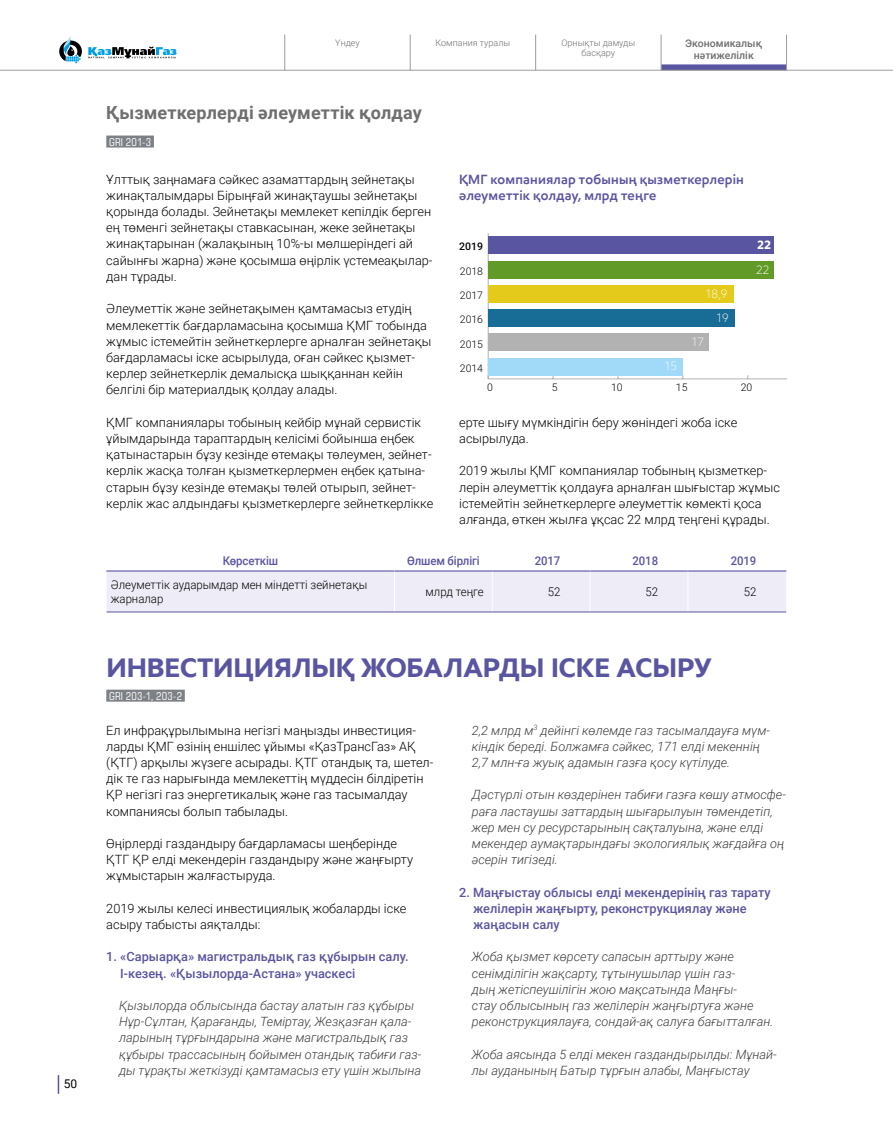
<style>
.page{position:relative;width:893px;height:1127px;background:#fff}
.page>*{position:absolute;margin:0;border:0;box-sizing:border-box;transform-origin:0 0}
.t1{font:700 27px "E Mprint";color:#5a55a1}
.t2{font:700 18px "Roboto";letter-spacing:.005em;color:#706f6f}
.t3{font:600 13.5px/16.2px "E Mprint";letter-spacing:.015em;color:#5a55a1}
.t4{font:300 12.75px/16.2px "Roboto";color:#000}
.t5{font:italic 300 12.75px/16.2px "Roboto";color:#3c3c3b}
.t6{font:500 12.75px/16.2px "Roboto";color:#5a55a1}
.t7{font:300 12px/14.4px "Roboto";color:#000;scale:.95 1}
.t8{font:500 12px "Roboto";letter-spacing:-.01em;color:#5a55a1;scale:.95 1}
.t9{font:300 12px/24.3px "E Mprint";letter-spacing:-.045em;color:#fff;text-align:right}
.t10{font:700 12px "E Mprint";color:#fff}
.t11{font:12px "Roboto";color:#000}
.t12{font:300 10.5px "Roboto";color:#000}
.t13{font:500 10.5px/12.6px "Roboto";color:#706f6f;text-align:center}
.t14{font:condensed 10.5px "DS Europe";letter-spacing:.02em;color:#fff}
.t15{font:500 10.5px "Roboto";color:#000}
.t16{font:300 9px/10.8px "Roboto";color:#706f6f;text-align:center}
</style>
<div class="page">
<div style="left:106px;top:136px;width:48px;height:12px;background:#7d8186"></div>
<div style="left:106px;top:690px;width:79px;height:12px;background:#7d8186"></div>
<svg style="left:106px;top:570px;width:681px;height:42px;background:#e8e7f3"></svg>
<hr style="left:488px;top:379px;width:299px;height:1px;background:#b3b2b2">
<hr style="left:488px;top:233px;width:1px;height:146px;background:#b3b2b2">
<div style="left:488px;top:236px;width:286px;height:18px;background:#5a55a1"></div>
<div style="left:488px;top:261px;width:286px;height:17px;background:#629a27"></div>
<div style="left:488px;top:285px;width:245px;height:18px;background:#e4ca1a"></div>
<div style="left:488px;top:309px;width:247px;height:18px;background:#176d95"></div>
<div style="left:488px;top:334px;width:221px;height:17px;background:#b3b2b2"></div>
<div style="left:488px;top:358px;width:195px;height:17px;background:#a1daf8"></div>
<svg style="left:59px;top:36px;width:23px;height:27px"></svg>
<svg style="left:88px;top:47px;width:89px;height:12px"></svg>
<svg style="left:58px;top:1075px;width:1px;height:19px"></svg>
<div style="left:661px;top:64px;width:125px;height:6px;background:#5a55a1"></div>
<hr style="left:284px;top:35px;width:1px;height:35px;background:#9d9d9c">
<hr style="left:410px;top:35px;width:1px;height:35px;background:#9d9d9c">
<hr style="left:535px;top:35px;width:1px;height:35px;background:#9d9d9c">
<hr style="left:661px;top:35px;width:1px;height:35px;background:#9d9d9c">
<hr style="left:786px;top:35px;width:1px;height:35px;background:#9d9d9c">
<hr style="left:0;top:70px;width:893px;height:1px;background:#9d9d9c">
<p class="t11" style="left:64px;top:1075px;width:15px">50</p>
<p class="t16" style="left:335px;top:37px;width:26px">Үндеу</p>
<p class="t16" style="left:436px;top:37px;width:76px">Компания туралы</p>
<p class="t16" style="left:561px;top:37px;width:75px">Орнықты дамуды басқару</p>
<p class="t13" style="left:685px;top:36px;width:78px">Экономикалық нәтижелілік</p>
<h2 class="t2" style="left:106px;top:100px;width:317px">Қызметкерлерді әлеуметтік қолдау</h2>
<p class="t14" style="left:109px;top:135px;width:44px">GRI 201-3</p>
<p class="t4" style="left:106px;top:170px;width:328px">Ұлттық заңнамаға сәйкес азаматтардың зейнетақы жинақталымдары Бірыңғай жинақтаушы зейнетақы қорында болады. Зейнетақы мемлекет кепілдік берген ең төменгі зейнетақы ставкасынан, жеке зейнетақы жинақтарынан (жалақының 10%-ы мөлшеріндегі ай сайынғы жарна) және қосымша өңірлік үстемеақылар&shy;дан тұрады.</p>
<p class="t4" style="left:106px;top:300px;width:327px">Әлеуметтік және зейнетақымен қамтамасыз етудің мемлекеттік бағдарламасына қосымша ҚМГ тобында жұмыс істемейтін зейнеткерлерге арналған зейнетақы бағдарламасы іске асырылуда, оған сәйкес қызмет&shy;керлер зейнеткерлік демалысқа шыққаннан кейін белгілі бір материалдық қолдау алады.</p>
<p class="t4" style="left:106px;top:414px;width:328px">ҚМГ компаниялары тобының кейбір мұнай сервистік ұйымдарында тараптардың келісімі бойынша еңбек қатынастарын бұзу кезінде өтемақы төлеумен, зейнет&shy;керлік жасқа толған қызметкерлермен еңбек қатына&shy;старын бұзу кезінде өтемақы төлей отырып, зейнет&shy;керлік жас алдындағы қызметкерлерге зейнеткерлікке</p>
<p class="t4" style="left:459px;top:414px;width:280px">ерте шығу мүмкіндігін беру жөніндегі жоба іске асырылуда.</p>
<p class="t3" style="left:459px;top:171px;width:286px">ҚМГ компаниялар тобының қызметкерлерін әлеуметтік қолдау, млрд теңге</p>
<p class="t15" style="left:459px;top:239px;width:25px">2019</p>
<p class="t10" style="left:757px;top:237px;width:16px">22</p>
<p class="t9" style="left:756px;top:258px;width:15px">22</p>
<p class="t9" style="left:705px;top:282px;width:25px">18,9<br>19</p>
<p class="t9" style="left:691px;top:329px;width:14px">17</p>
<p class="t9" style="left:664px;top:354px;width:14px">15</p>
<p class="t12" style="left:460px;top:263px;width:25px">2018</p>
<p class="t12" style="left:460px;top:288px;width:25px">2017</p>
<p class="t12" style="left:460px;top:312px;width:25px">2016</p>
<p class="t12" style="left:460px;top:336px;width:25px">2015</p>
<p class="t12" style="left:460px;top:361px;width:25px">2014</p>
<p class="t12" style="left:487px;top:380px;width:7px">0</p>
<p class="t12" style="left:552px;top:380px;width:7px">5</p>
<p class="t12" style="left:611px;top:380px;width:13px">10</p>
<p class="t12" style="left:676px;top:380px;width:13px">15</p>
<p class="t12" style="left:741px;top:380px;width:13px">20</p>
<p class="t4" style="left:459px;top:462px;width:322px">2019 жылы ҚМГ компаниялар тобының қызметкер&shy;лерін әлеуметтік қолдауға арналған шығыстар жұмыс істемейтін зейнеткерлерге әлеуметтік көмекті қоса алғанда, өткен жылға ұқсас 22 млрд теңгені құрады.</p>
<p class="t8" style="left:223px;top:552px;width:60px">Көрсеткіш</p>
<p class="t8" style="left:407px;top:552px;width:78px">Өлшем бірлігі</p>
<p class="t8" style="left:535px;top:552px;width:28px">2017</p>
<p class="t8" style="left:633px;top:552px;width:28px">2018</p>
<p class="t8" style="left:731px;top:552px;width:28px">2019</p>
<p class="t7" style="left:111px;top:577px;width:271px">Әлеуметтік аударымдар мен міндетті зейнетақы жарналар</p>
<p class="t7" style="left:426px;top:584px;width:63px">млрд теңге</p>
<p class="t7" style="left:548px;top:584px;width:15px">52</p>
<p class="t7" style="left:645px;top:584px;width:15px">52</p>
<p class="t7" style="left:744px;top:584px;width:15px">52</p>
<h1 class="t1" style="left:106px;top:651px;width:607px">ИНВЕСТИЦИЯЛЫҚ ЖОБАЛАРДЫ ІСКЕ АСЫРУ</h1>
<p class="t14" style="left:109px;top:689px;width:75px">GRI 203-1, 203-2</p>
<p class="t4" style="left:106px;top:721px;width:329px">Ел инфрақұрылымына негізгі маңызды инвестиция&shy;ларды ҚМГ өзінің еншілес ұйымы «ҚазТрансГаз» АҚ (ҚТГ) арқылы жүзеге асырады. ҚТГ отандық та, шетел&shy;дік те газ нарығында мемлекеттің мүддесін білдіретін ҚР негізгі газ энергетикалық және газ тасымалдау компаниясы болып табылады.</p>
<p class="t4" style="left:106px;top:835px;width:308px">Өңірлерді газдандыру бағдарламасы шеңберінде<br>ҚТГ ҚР елді мекендерін газдандыру және жаңғырту жұмыстарын жалғастыруда.</p>
<p class="t4" style="left:106px;top:900px;width:302px">2019 жылы келесі инвестициялық жобаларды іске асыру табысты аяқталды:</p>
<p class="t6" style="left:120px;top:948px;width:290px;text-indent:-14px">1. «Сарыарқа» магистральдық газ құбырын салу.<br>I-кезең. «Қызылорда-Астана» учаскесі</p>
<p class="t5" style="left:119px;top:997px;width:304px">Қызылорда облысында бастау алатын газ құбыры Нұр-Сұлтан, Қарағанды, Теміртау, Жезқазған қала&shy;ларының тұрғындарына және магистральдық газ құбыры трассасының бойымен отандық табиғи газ&shy;ды тұрақты жеткізуді қамтамасыз ету үшін жылына</p>
<p class="t5" style="left:472px;top:721px;width:300px">2,2 млрд м<sup>3</sup> дейінгі көлемде газ тасымалдауға мүм&shy;кіндік береді. Болжамға сәйкес, 171 елді мекеннің<br>2,7 млн-ға жуық адамын газға қосу күтілуде.</p>
<p class="t5" style="left:472px;top:786px;width:315px">Дәстүрлі отын көздерінен табиғи газға көшу атмосфе&shy;раға ластаушы заттардың шығарылуын төмендетіп, жер мен су ресурстарының сақталуына, және елді мекендер аумақтарындағы экологиялық жағдайға оң әсерін тигізеді.</p>
<p class="t6" style="left:473px;top:883px;width:299px;text-indent:-14px">2. Маңғыстау облысы елді мекендерінің газ тарату желілерін жаңғырту, реконструкциялау және жаңасын салу</p>
<p class="t5" style="left:472px;top:948px;width:303px">Жоба қызмет көрсету сапасын арттыру және сенімділігін жақсарту, тұтынушылар үшін газ-<br>дың жетіспеушілігін жою мақсатында Маңғы-<br>стау облысының газ желілерін жаңғыртуға және реконструкциялауға, сондай-ақ салуға бағытталған.</p>
<p class="t5" style="left:472px;top:1045px;width:306px">Жоба аясында 5 елді мекен газдандырылды: Мұнай&shy;лы ауданының Батыр тұрғын алабы, Маңғыстау</p>
</div>
